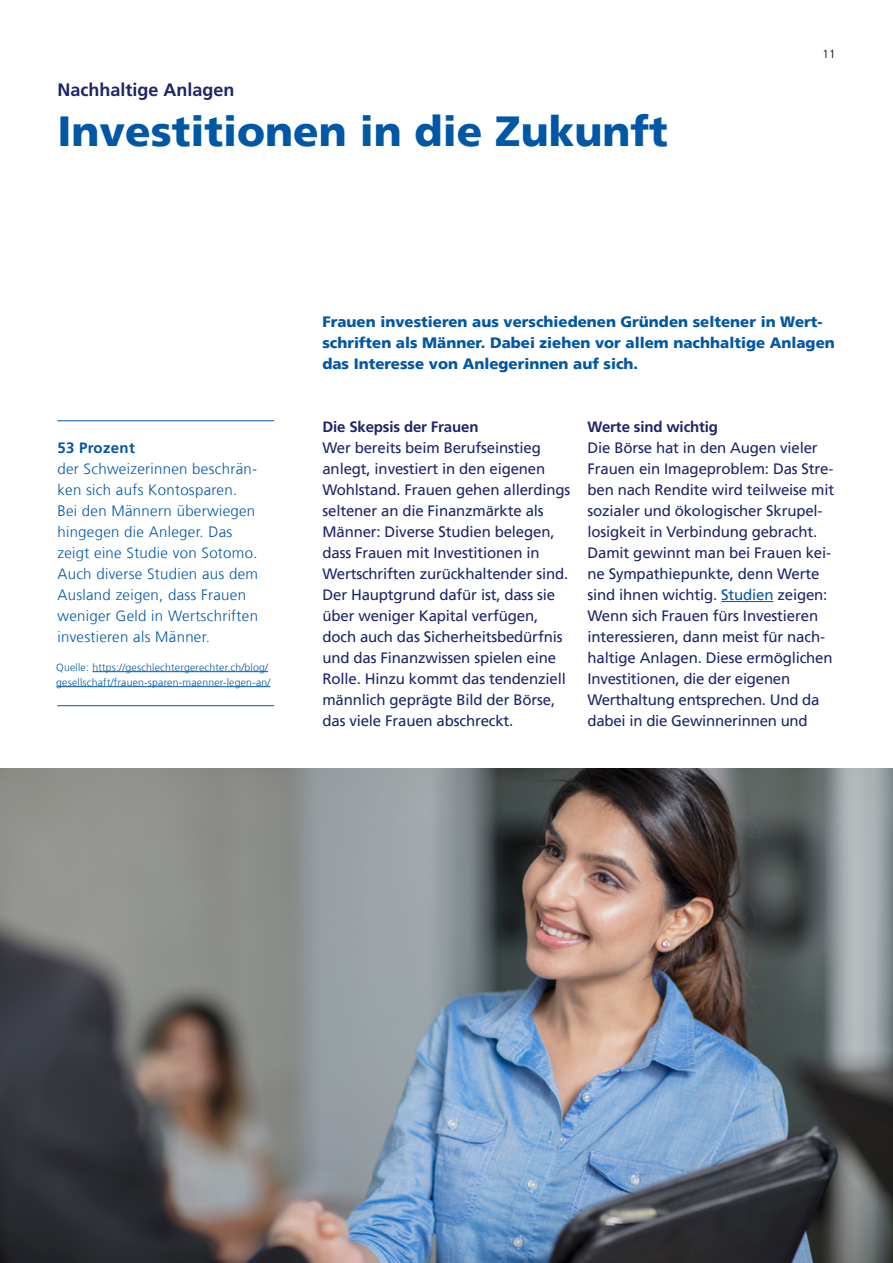
<style>
.page{position:relative;width:893px;height:1263px;background:#fff}
.page>*{position:absolute;margin:0;border:0;box-sizing:border-box;transform-origin:0 0}
.t1{font:900 42px "Frutigerfor ZKB";color:#0057a5}
.t2{font:700 18px "Frutiger For ZKB";color:#1e2568}
.t3{font:15px/21px "Frutigerfor ZKB";letter-spacing:-.01em;color:#1e2568}
.t4{font:300 15px/21px "Frutiger For ZKB";letter-spacing:.02em;color:#0057a5}
.t5{font:900 15px/21px "Frutigerfor ZKB";color:#0057a5}
.t6{font:700 15px "Frutiger For ZKB";letter-spacing:-.01em;color:#1e2568}
.t7{font:700 15px "Frutiger For ZKB";letter-spacing:.02em;color:#0057a5}
.t8{font:300 11.7px "Frutiger For ZKB";color:#000}
.t9{font:300 10.5px/15px "Frutiger For ZKB";letter-spacing:.02em;color:#0057a5}
.s1{color:#0057a5}
</style>
<div class="page">
<img style="left:0;top:768px;width:893px;height:495px">
<hr style="left:721px;top:601px;width:52px;height:1px;background:#0057a5">
<hr style="left:57px;top:420px;width:217px;height:1px;background:#0057a5">
<hr style="left:57px;top:705px;width:217px;height:1px;background:#0057a5">
<hr style="left:92px;top:671px;width:176px;height:1px;background:#0057a5">
<hr style="left:56px;top:686px;width:214px;height:1px;background:#0057a5">
<p class="t2" style="left:57px;top:79px;width:179px">Nachhaltige Anlagen</p>
<h1 class="t1" style="left:57px;top:106px;width:612px">Investitionen in die Zukunft</h1>
<p class="t8" style="left:823px;top:47px;width:14px">11</p>
<p class="t7" style="left:57px;top:439px;width:79px">53 Prozent</p>
<p class="t4" style="left:57px;top:458px;width:202px">der Schweizerinnen beschrän&shy;ken sich aufs Kontosparen.<br>Bei den Männern überwiegen hingegen die Anleger. Das zeigt eine Studie von Sotomo.<br>Auch diverse Studien aus dem<br>Ausland zeigen, dass Frauen weniger Geld in Wertschriften investieren als Männer.</p>
<p class="t9" style="left:56px;top:660px;width:216px">Quelle: https://geschlechtergerechter.ch/blog/ gesellschaft/frauen-sparen-maenner-legen-an/</p>
<p class="t5" style="left:322px;top:311px;width:514px">Frauen investieren aus verschiedenen Gründen seltener in Wert&shy;schriften als Männer. Dabei ziehen vor allem nachhaltige Anlagen das Interesse von Anlegerinnen auf sich.</p>
<p class="t6" style="left:322px;top:418px;width:158px">Die Skepsis der Frauen</p>
<p class="t3" style="left:322px;top:437px;width:249px">Wer bereits beim Berufseinstieg anlegt, investiert in den eigenen Wohlstand. Frauen gehen allerdings seltener an die Finanzmärkte als Männer: Diverse Studien belegen, dass Frauen mit Investitionen in Wertschriften zurückhaltender sind.<br>Der Hauptgrund dafür ist, dass sie über weniger Kapital verfügen, doch auch das Sicherheitsbedürfnis und das Finanzwissen spielen eine Rolle. Hinzu kommt das tendenziell männlich geprägte Bild der Börse, das viele Frauen abschreckt.</p>
<p class="t6" style="left:587px;top:418px;width:132px">Werte sind wichtig</p>
<p class="t3" style="left:587px;top:437px;width:248px">Die Börse hat in den Augen vieler Frauen ein Imageproblem: Das Stre&shy;ben nach Rendite wird teilweise mit sozialer und ökologischer Skrupel&shy;losigkeit in Verbindung gebracht.<br>Damit gewinnt man bei Frauen kei&shy;ne Sympathiepunkte, denn Werte sind ihnen wichtig. <span class="s1">Studien</span> zeigen:<br>Wenn sich Frauen fürs Investieren interessieren, dann meist für nach&shy;haltige Anlagen. Diese ermöglichen Investitionen, die der eigenen Werthaltung entsprechen. Und da dabei in die Gewinnerinnen und</p>
</div>
